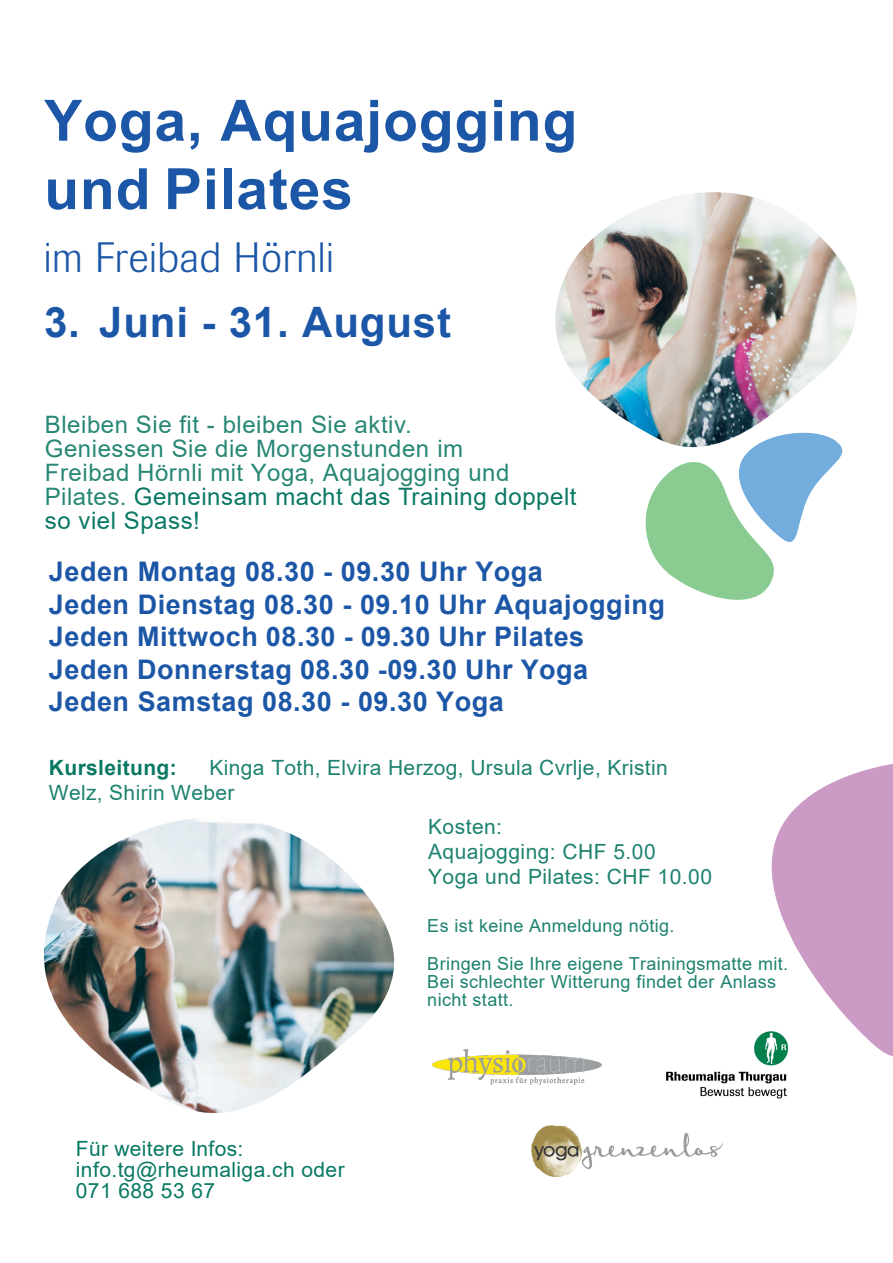
<style>
.page{position:relative;width:893px;height:1263px;background:#fff}
.page>*{position:absolute;margin:0;border:0;box-sizing:border-box;transform-origin:0 0}
.Auflistung{font:700 57px/68.4px "Arial";letter-spacing:.015em;color:#1c57a7}
.Auflistung-2{font:700 42px "Arial";letter-spacing:.02em;color:#1c57a7}
.Auflistung-3{font:300 42px "Imago";letter-spacing:.01em;color:#1c57a7}
.Auflistung-4{font:700 27px/32.4px "Arial";letter-spacing:.02em;color:#1c57a7}
.Auflistung-5{font:24px/24px "Arial";letter-spacing:.025em;color:#288775}
.Auflistung-6{font:21px/25.2px "Arial";letter-spacing:.015em;color:#1d826f}
.Auflistung-7{font:21px/21px "Arial";letter-spacing:.02em;color:#097964}
.Auflistung-8{font:700 21px "Arial";letter-spacing:.02em;color:#097964}
.Auflistung-9{font:18px/38.4px "Arial";letter-spacing:.02em;color:#1d826f}
.s1{color:#097964}
</style>
<div class="page">
<img style="left:44px;top:819px;width:351px;height:294px">
<svg style="left:645px;top:471px;width:183px;height:129px"></svg>
<img style="left:555px;top:192px;width:302px;height:279px">
<svg style="left:771px;top:764px;width:122px;height:293px;fill:#cb9bc6"></svg>
<img style="left:666px;top:1026px;width:134px;height:73px">
<img style="left:432px;top:1048px;width:170px;height:37px">
<img style="left:531px;top:1125px;width:191px;height:53px">
<p class="Auflistung" style="left:44px;top:87px;width:535px">Yoga, Aquajogging und Pilates</p>
<p class="Auflistung-3" style="left:44px;top:234px;width:292px">im Freibad Hörnli</p>
<p class="Auflistung-2" style="left:44px;top:292px;width:408px">3. Juni - 31. August</p>
<p class="Auflistung-5" style="left:45px;top:412px;width:533px">Bleiben Sie fit - bleiben Sie aktiv.<br>Geniessen Sie die Morgenstunden im<br>Freibad Hörnli mit Yoga, Aquajogging und Pilates. <span class="s1">Gemeinsam macht das Training doppelt so viel Spass!</span></p>
<p class="Auflistung-4" style="left:49px;top:556px;width:617px">Jeden Montag 08.30 - 09.30 Uhr Yoga<br>Jeden Dienstag 08.30 - 09.10 Uhr Aquajogging Jeden Mittwoch 08.30 - 09.30 Uhr Pilates Jeden Donnerstag 08.30 -09.30 Uhr Yoga Jeden Samstag 08.30 - 09.30 Yoga</p>
<p class="Auflistung-6" style="left:49px;top:755px;width:620px;text-indent:161px">Kinga Toth, Elvira Herzog, Ursula Cvrlje, Kristin<br>Welz, Shirin Weber</p>
<p class="Auflistung-6" style="left:428px;top:813px;width:285px">Kosten:<br>Aquajogging: CHF 5.00<br>Yoga und Pilates: CHF 10.00</p>
<p class="Auflistung-9" style="left:427px;top:906px;width:362px">Es ist keine Anmeldung nötig.<br>Bringen Sie Ihre eigene Trainingsmatte mit.</p>
<p class="Auflistung-9" style="left:427px;top:973px;width:350px;line-height:18px">Bei schlechter Witterung findet der Anlass nicht statt.</p>
<p class="Auflistung-8" style="left:49px;top:753px;width:129px">Kursleitung:</p>
<p class="Auflistung-7" style="left:76px;top:1138px;width:270px">Für weitere Infos: info.tg@rheumaliga.ch oder<br>071 688 53 67</p>
</div>
